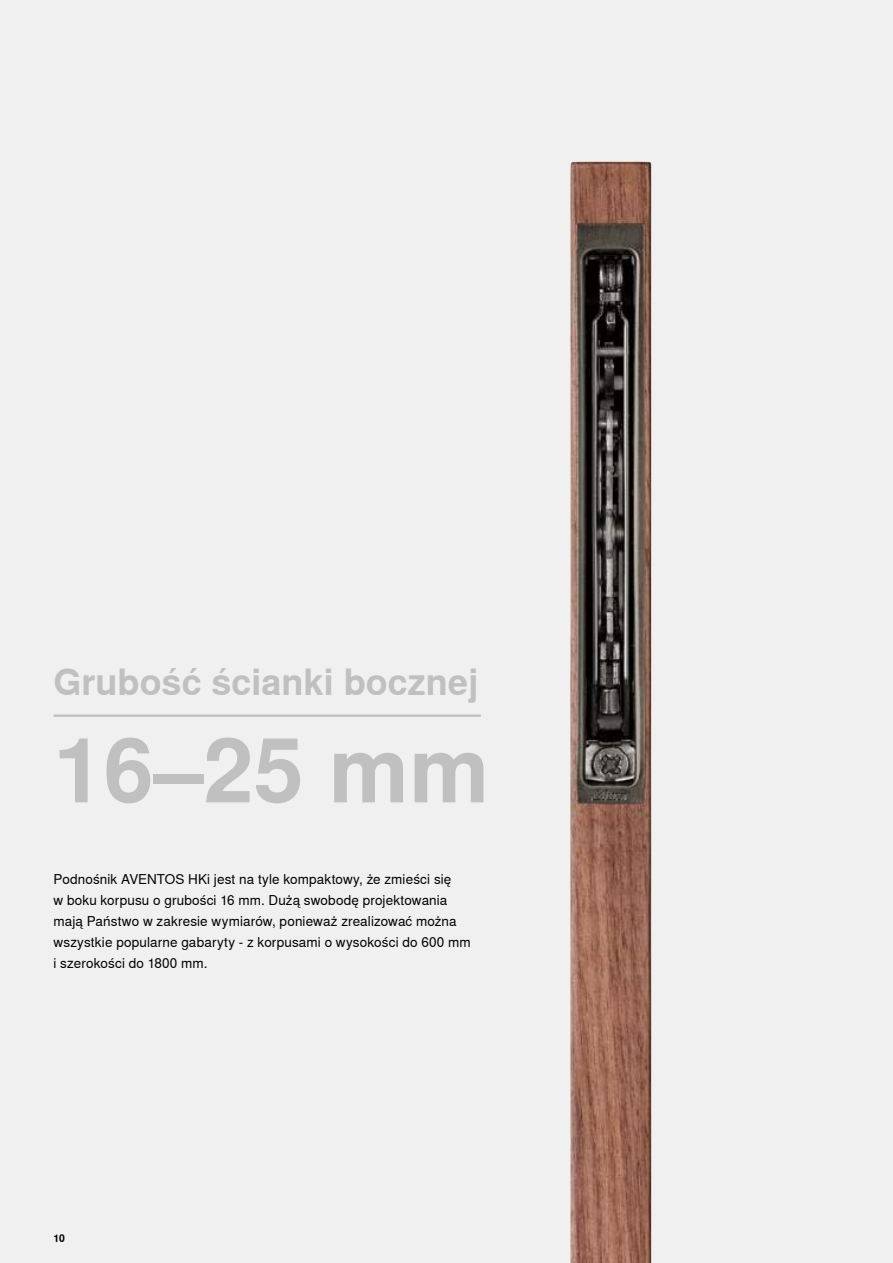
<style>
.page{position:relative;width:893px;height:1263px;background:#f0f0f0}
.page>*{position:absolute;margin:0;border:0;box-sizing:border-box;transform-origin:0 0}
.t1{font:700 90px "Nimbus Sans Global";color:#c0c0c1}
.t2{font:700 36px "Nimbus Sans Global";color:#c0c0c1}
.t3{font:13.5px/21px "Nimbus Sans Global";letter-spacing:.01em;color:#000}
.t4{font:700 10.5px "Nimbus Sans Global";color:#000}
</style>
<div class="page">
<img style="left:570px;top:161px;width:81px;height:1102px">
<hr style="left:54px;top:714px;width:427px;height:3px;background:#c0c0c1">
<h2 class="t2" style="left:54px;top:661px;width:426px">Grubość ścianki bocznej</h2>
<h1 class="t1" style="left:54px;top:719px;width:437px">16–25 mm</h1>
<p class="t3" style="left:54px;top:869px;width:419px">Podnośnik AVENTOS HKi jest na tyle kompaktowy, że zmieści się<br>w boku korpusu o grubości 16 mm. Dużą swobodę projektowania mają Państwo w zakresie wymiarów, ponieważ zrealizować można wszystkie popularne gabaryty - z korpusami o wysokości do 600 mm i szerokości do 1800 mm.</p>
<p class="t4" style="left:54px;top:1232px;width:13px">10</p>
</div>
